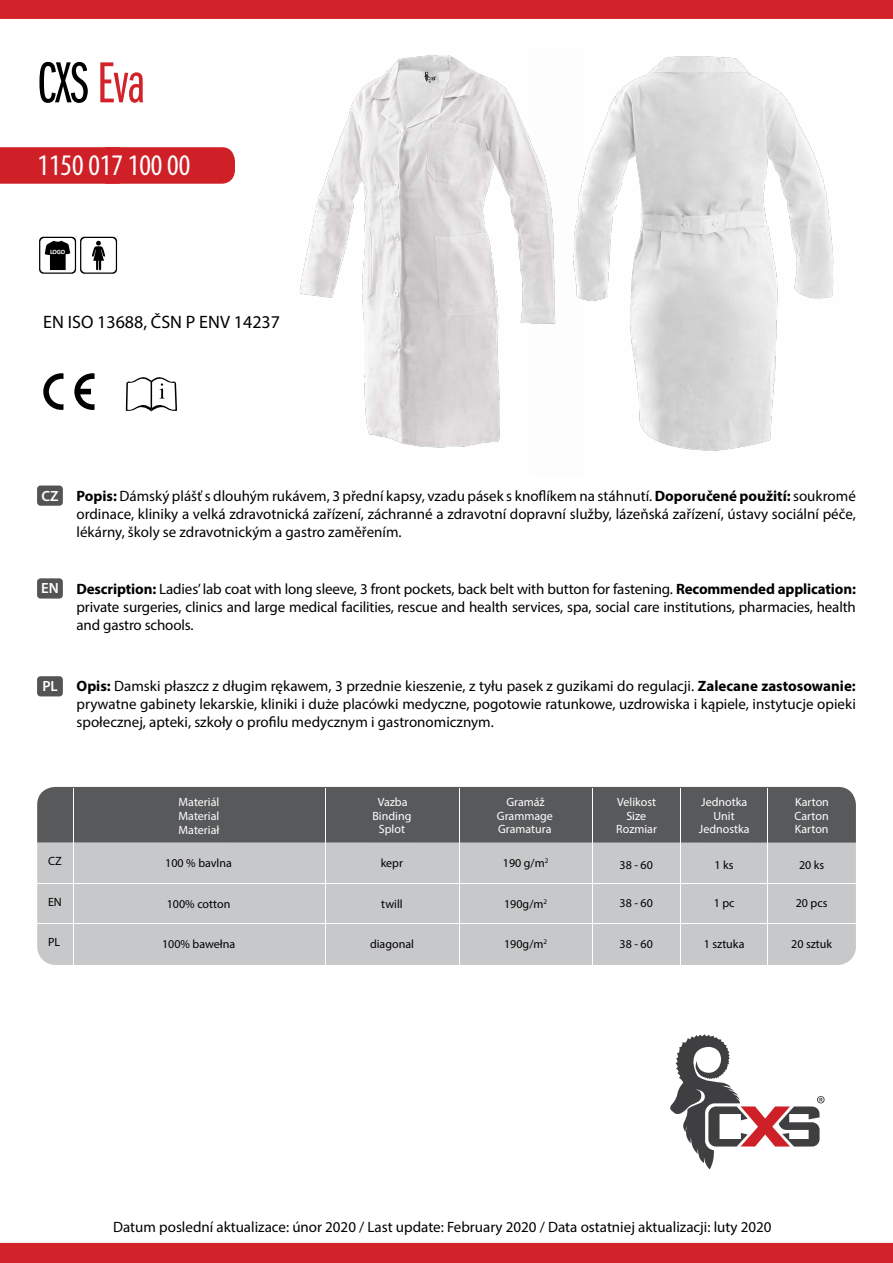
<style>
.page{position:relative;width:893px;height:1263px;background:#fff}
.page>*{position:absolute;margin:0;border:0;box-sizing:border-box;transform-origin:0 0}
.t1{font:60px "Franklin Got Itc DOT Boo Ext Com";letter-spacing:-.01em;color:#000}
.t2{font:condensed 30px "Myriad Pro";color:#fff}
.t3{font:18px "Myriad Pro";color:#000}
.t4{font:15px/18px "Myriad Pro";color:#000;text-align:justify}
.t5{font:600 14.85px "Myriad Pro";color:#fff}
.t6{font:12px "Myriad Pro";color:#fff}
.t7{font:12px "Myriad Pro";color:#000}
.t8{font:700 6.6px "Calibri";color:#fff}
.s1{color:#d2232a}
.s2{font-weight:700}
</style>
<div class="page">
<div style="left:0;top:147px;width:235px;height:37px;background:#cf2027"></div>
<img style="left:299px;top:55px;width:234px;height:393px">
<img style="left:533px;top:56px;width:301px;height:395px">
<svg style="left:670px;top:1034px;width:155px;height:135px"></svg>
<div style="left:37px;top:485px;width:26px;height:21px;background:#545456;border-radius:3px"></div>
<div style="left:37px;top:578px;width:26px;height:21px;background:#545456;border-radius:3px"></div>
<div style="left:37px;top:676px;width:26px;height:20px;background:#545456;border-radius:3px"></div>
<div style="left:0;top:0;width:893px;height:19px;background:#d2232a"></div>
<div style="left:0;top:1243px;width:893px;height:20px;background:#d2232a"></div>
<svg style="left:126px;top:377px;width:51px;height:34px"></svg>
<svg style="left:39px;top:236px;width:79px;height:38px"></svg>
<svg style="left:43px;top:373px;width:20px;height:37px"></svg>
<svg style="left:74px;top:373px;width:21px;height:37px"></svg>
<div style="left:37px;top:787px;width:819px;height:178px;background:#c7c8ca;border-radius:18px"></div>
<div style="left:37px;top:787px;width:819px;height:55px;background:#58595b"></div>
<hr style="left:37px;top:923px;width:819px;height:1px;background:#fff">
<hr style="left:37px;top:883px;width:819px;height:1px;background:#fff">
<hr style="left:73px;top:787px;width:1px;height:178px;background:#fff">
<hr style="left:767px;top:787px;width:1px;height:178px;background:#fff">
<hr style="left:680px;top:787px;width:1px;height:178px;background:#fff">
<hr style="left:592px;top:787px;width:1px;height:178px;background:#fff">
<hr style="left:459px;top:788px;width:1px;height:178px;background:#fff">
<hr style="left:325px;top:787px;width:1px;height:178px;background:#fff">
<h1 class="t1" style="left:37px;top:51px;width:109px">CXS <span class="s1">Eva</span></h1>
<h2 class="t2" style="left:38px;top:147px;width:154px">1150 017 100 00</h2>
<p class="t8" style="left:50px;top:248px;width:17px">LOGO</p>
<p class="t3" style="left:43px;top:311px;width:238px">EN ISO 13688, ČSN P ENV 14237</p>
<p class="t5" style="left:42px;top:486px;width:19px">CZ</p>
<p class="t5" style="left:41px;top:579px;width:19px">EN</p>
<p class="t4" style="left:77px;top:486px;width:781px"><span class="s2">Popis:</span> Dámský plášť s dlouhým rukávem, 3 přední kapsy, vzadu pásek s knoflíkem na stáhnutí. <span class="s2">Doporučené použití:</span> soukromé ordinace, kliniky a velká zdravotnická zařízení, záchranné a zdravotní dopravní služby, lázeňská zařízení, ústavy sociální péče, lékárny, školy se zdravotnickým a gastro zaměřením.</p>
<p class="t4" style="left:77px;top:579px;width:781px"><span class="s2">Description:</span> Ladies’ lab coat with long sleeve, 3 front pockets, back belt with button for fastening. <span class="s2">Recommended application: </span>private surgeries, clinics and large medical facilities, rescue and health services, spa, social care institutions, pharmacies, health and gastro schools.</p>
<p class="t5" style="left:42px;top:677px;width:17px">PL</p>
<p class="t4" style="left:77px;top:677px;width:781px"><span class="s2">Opis:</span> Damski płaszcz z długim rękawem, 3 przednie kieszenie, z tyłu pasek z guzikami do regulacji. <span class="s2">Zalecane zastosowanie: </span>prywatne gabinety lekarskie, kliniki i duże placówki medyczne, pogotowie ratunkowe, uzdrowiska i kąpiele, instytucje opieki społecznej, apteki, szkoły o profilu medycznym i gastronomicznym.</p>
<p class="t6" style="left:179px;top:795px;width:42px">Materiál</p>
<p class="t6" style="left:179px;top:808px;width:42px">Material</p>
<p class="t6" style="left:179px;top:822px;width:42px">Materiał</p>
<p class="t6" style="left:378px;top:795px;width:31px">Vazba</p>
<p class="t6" style="left:379px;top:822px;width:28px">Splot</p>
<p class="t6" style="left:372px;top:808px;width:40px">Binding</p>
<p class="t6" style="left:506px;top:795px;width:40px">Gramáž</p>
<p class="t6" style="left:498px;top:822px;width:55px">Gramatura</p>
<p class="t6" style="left:497px;top:808px;width:57px">Grammage</p>
<p class="t6" style="left:617px;top:795px;width:40px">Velikost</p>
<p class="t6" style="left:616px;top:822px;width:42px">Rozmiar</p>
<p class="t6" style="left:626px;top:808px;width:21px">Size</p>
<p class="t6" style="left:701px;top:795px;width:48px">Jednotka</p>
<p class="t6" style="left:699px;top:822px;width:52px">Jednostka</p>
<p class="t6" style="left:713px;top:808px;width:23px">Unit</p>
<p class="t6" style="left:795px;top:795px;width:35px">Karton</p>
<p class="t6" style="left:795px;top:822px;width:35px">Karton</p>
<p class="t6" style="left:795px;top:808px;width:36px">Carton</p>
<p class="t7" style="left:48px;top:854px;width:15px">CZ</p>
<p class="t7" style="left:48px;top:894px;width:15px">EN</p>
<p class="t7" style="left:48px;top:935px;width:14px">PL</p>
<p class="t7" style="left:165px;top:856px;width:68px">100 % bavlna</p>
<p class="t7" style="left:167px;top:897px;width:65px">100% cotton</p>
<p class="t7" style="left:162px;top:937px;width:75px">100% bawełna</p>
<p class="t7" style="left:381px;top:856px;width:24px">kepr</p>
<p class="t7" style="left:381px;top:897px;width:23px">twill</p>
<p class="t7" style="left:370px;top:937px;width:45px">diagonal</p>
<p class="t7" style="left:503px;top:856px;width:47px">190 g/m<sup>2</sup></p>
<p class="t7" style="left:504px;top:897px;width:44px">190g/m<sup>2</sup></p>
<p class="t7" style="left:504px;top:937px;width:44px">190g/m<sup>2</sup></p>
<p class="t7" style="left:619px;top:858px;width:35px">38 - 60</p>
<p class="t7" style="left:715px;top:858px;width:21px">1 ks</p>
<p class="t7" style="left:799px;top:858px;width:27px">20 ks</p>
<p class="t7" style="left:619px;top:896px;width:35px">38 - 60</p>
<p class="t7" style="left:714px;top:896px;width:22px">1 pc</p>
<p class="t7" style="left:796px;top:896px;width:33px">20 pcs</p>
<p class="t7" style="left:619px;top:937px;width:35px">38 - 60</p>
<p class="t7" style="left:704px;top:937px;width:42px">1 sztuka</p>
<p class="t7" style="left:791px;top:937px;width:42px">20 sztuk</p>
<p class="t4" style="left:113px;top:1218px;width:660px">Datum poslední aktualizace: únor 2020 / Last update: February 2020 / Data ostatniej aktualizacji: luty 2020</p>
</div>
